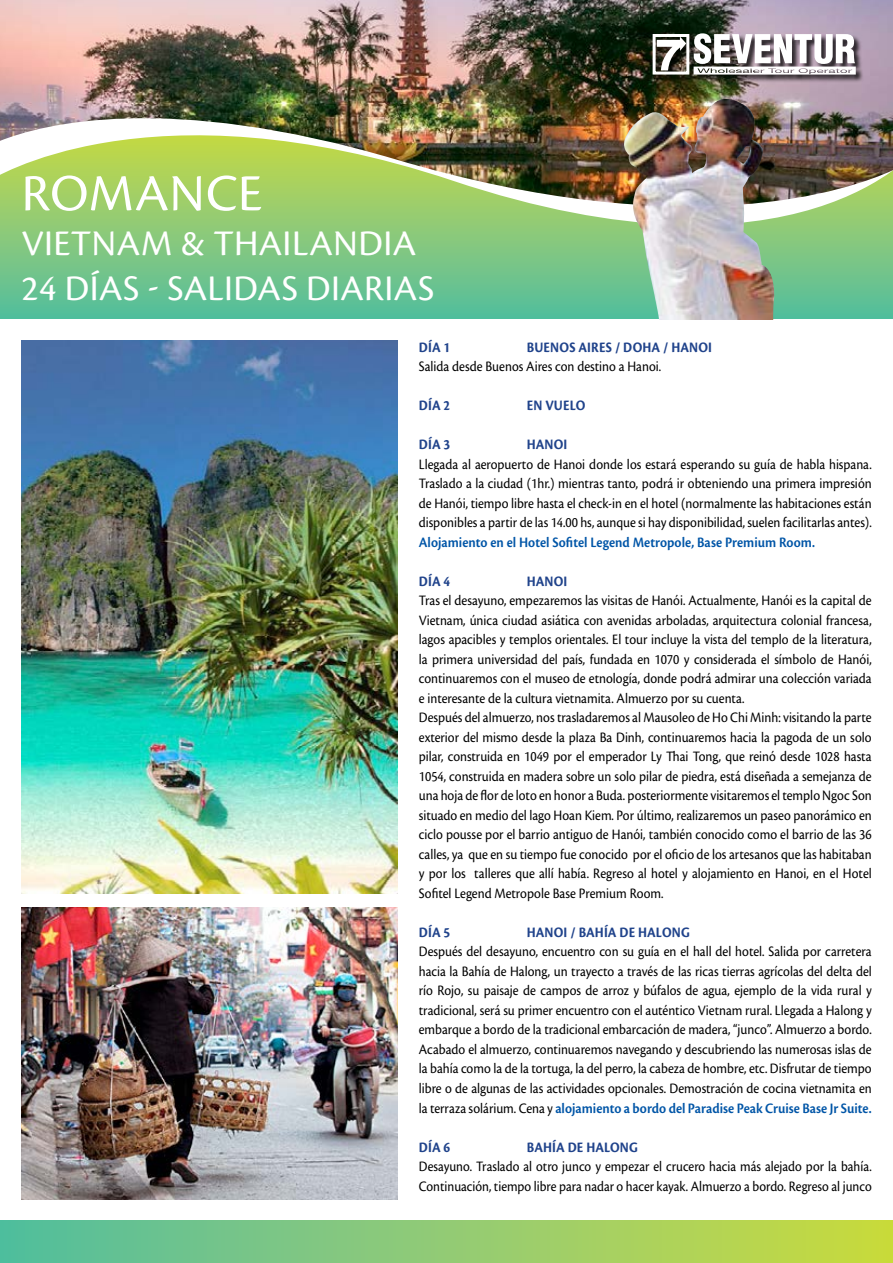
<style>
.page{position:relative;width:893px;height:1263px;background:#fff}
.page>*{position:absolute;margin:0;border:0;box-sizing:border-box;transform-origin:0 0}
.t1{font:54px "Cronos Pro";letter-spacing:.005em;color:#fff}
.t2{font:37.5px/45px "Cronos Pro";letter-spacing:.01em;color:#fff}
.t3{font:15px/19.5px "Cronos Pro";color:#000;text-align:justify;scale:.9 1}
.t4{font:15px/19.5px "Cronos Pro";color:#000;scale:.89 1}
.t5{font:700 15px "Cronos Pro";letter-spacing:.01em;color:#20438b;scale:.9 1}
.t6{font:600 15px "Cronos Pro";color:#0055a7;scale:.92 1}
.s1{font-weight:600;color:#0055a7}
</style>
<div class="page">
<div style="left:0;top:125px;width:893px;height:194px;background:#59bf98"></div>
<svg style="left:0;top:208px;width:893px;height:87px;background:#81c783"></svg>
<img style="left:0;top:0;width:893px;height:208px">
<div style="left:0;top:1220px;width:893px;height:43px;background:linear-gradient(to right,#54bda2,#ccda40)"></div>
<img style="left:21px;top:908px;width:377px;height:291px">
<img style="left:21px;top:340px;width:377px;height:553px">
<div style="left:653px;top:34px;width:211px;height:49px;background:#000;opacity:.77"></div>
<div style="left:653px;top:34px;width:36px;height:41px;border:3px solid #fff"></div>
<svg style="left:657px;top:37px;width:29px;height:33px"></svg>
<svg style="left:694px;top:33px;width:162px;height:42px"></svg>
<img style="left:624px;top:99px;width:151px;height:221px">
<h1 class="t1" style="left:22px;top:162px;width:242px">romance</h1>
<h2 class="t2" style="left:21px;top:221px;width:396px">vietnam &amp; thailandia<br>24 DÍAS - SALIDAs</h2>
<h2 class="t2" style="left:306px;top:266px;width:126px">Diarias</h2>
<p class="t5" style="left:419px;top:339px;width:36px">DÍA 1</p>
<p class="t5" style="left:527px;top:339px;width:171px">BUENOS AIRES / DOHA / HANOI</p>
<p class="t3" style="left:419px;top:357px;width:271px">Salida desde Buenos Aires con destino a Hanoi.</p>
<p class="t5" style="left:419px;top:397px;width:36px">DÍA 2</p>
<p class="t5" style="left:527px;top:397px;width:66px">EN VUELO</p>
<p class="t5" style="left:419px;top:436px;width:36px">DÍA 3</p>
<p class="t5" style="left:527px;top:436px;width:47px">HANOI</p>
<p class="t3" style="left:419px;top:454px;width:505px">Llegada al aeropuerto de Hanoi donde los estará esperando su guía de habla hispana.<br>Traslado a la ciudad (1hr.) mientras tanto, podrá ir obteniendo una primera impresión de Hanói, tiempo libre hasta el check-in en el hotel (normalmente las habitaciones están disponibles a partir de las 14.00 hs, aunque si hay disponibilidad, suelen facilitarlas antes).</p>
<p class="t6" style="left:419px;top:534px;width:432px">Alojamiento en el Hotel Sofitel Legend Metropole, Base Premium Room.</p>
<p class="t5" style="left:419px;top:573px;width:36px">DÍA 4</p>
<p class="t5" style="left:527px;top:573px;width:47px">HANOI</p>
<p class="t3" style="left:419px;top:591px;width:505px;text-align:left">Tras el desayuno, empezaremos las visitas de Hanói. Actualmente, Hanói es la capital de Vietnam, única ciudad asiática con avenidas arboladas, arquitectura colonial francesa, lagos apacibles y templos orientales. El tour incluye la vista del templo de la literatura, la primera universidad del país, fundada en 1070 y considerada el símbolo de Hanói, continuaremos con el museo de etnología, donde podrá admirar una colección variada e interesante de la cultura vietnamita. Almuerzo por su cuenta.<br>Después del almuerzo, nos trasladaremos al Mausoleo de Ho Chi Minh: visitando la parte exterior del mismo desde la plaza Ba Dinh, continuaremos hacia la pagoda de un solo pilar, construida en 1049 por el emperador Ly Thai Tong, que reinó desde 1028 hasta 1054, construida en madera sobre un solo pilar de piedra, está diseñada a semejanza de una hoja de flor de loto en honor a Buda. posteriormente visitaremos el templo Ngoc Son situado en medio del lago Hoan Kiem. Por último, realizaremos un paseo panorámico en ciclo pousse por el barrio antiguo de Hanói, también conocido como el barrio de las 36 calles, ya que en su tiempo fue conocido por el oficio de los artesanos que las habitaban y por los talleres que allí había. Regreso al hotel y alojamiento en Hanoi, en el Hotel Sofitel Legend Metropole Base Premium Room.</p>
<p class="t5" style="left:419px;top:924px;width:68px">DÍA 5 H</p>
<p class="t5" style="left:536px;top:924px;width:172px">ANOI / BAHÍA DE HALONG</p>
<p class="t3" style="left:419px;top:942px;width:505px">Después del desayuno, encuentro con su guía en el hall del hotel. Salida por carretera hacia la Bahía de Halong, un trayecto a través de las ricas tierras agrícolas del delta del río Rojo, su paisaje de campos de arroz y búfalos de agua, ejemplo de la vida rural y tradicional, será su primer encuentro con el auténtico Vietnam rural. Llegada a Halong y embarque a bordo de la tradicional embarcación de madera, “junco”. Almuerzo a bordo.<br>Acabado el almuerzo, continuaremos navegando y descubriendo las numerosas islas de la bahía como la de la tortuga, la del perro, la cabeza de hombre, etc. Disfrutar de tiempo libre o de algunas de las actividades opcionales. Demostración de cocina vietnamita en la terraza solárium. Cena y <span class="s1">alojamiento a bordo del Paradise Peak Cruise Base Jr Suite.</span></p>
<p class="t5" style="left:419px;top:1138px;width:36px">DÍA 6</p>
<p class="t5" style="left:527px;top:1138px;width:125px">BAHÍA DE HALONG</p>
<p class="t4" style="left:419px;top:1156px;width:510px">Desayuno. Traslado al otro junco y empezar el crucero hacia más alejado por la bahía.<br>Continuación, tiempo libre para nadar o hacer kayak. Almuerzo a bordo. Regreso al junco</p>
</div>
